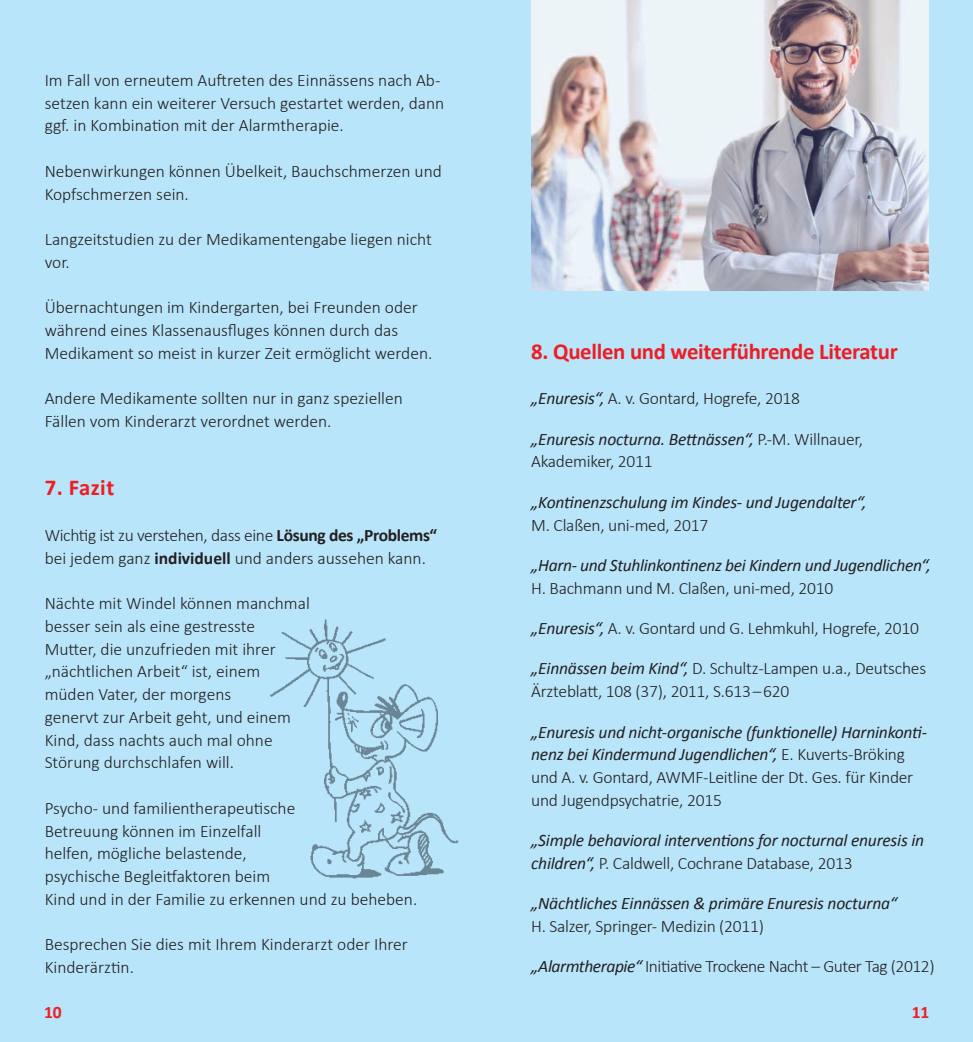
<style>
.page{position:relative;width:973px;height:1042px;background:#fff}
.page>*{position:absolute;margin:0;border:0;box-sizing:border-box;transform-origin:0 0}
.t1{font:700 22.75px "Calibri";letter-spacing:-.015em;color:#ee1d23}
.t2{font:300 17.5px/22.8px "Calibri";color:#231f20}
.t3{font:italic 17.5px/22.8px "Calibri";letter-spacing:-.015em;color:#231f20}
.t4{font:300 17.5px/22.8px "Calibri";letter-spacing:-.02em;color:#231f20}
.t5{font:300 17.5px "Calibri";letter-spacing:-.025em;color:#231f20}
.t6{font:700 17.5px "Calibri";color:#ee1d23}
.s1{font-weight:700}
.s2{font-weight:400;font-style:italic}
.s3{font-weight:300;font-style:normal}
</style>
<div class="page">
<div style="left:0;top:0;width:972px;height:1042px;background:#b9e5fa"></div>
<img style="left:270px;top:619px;width:189px;height:260px">
<img style="left:531px;top:0;width:397px;height:290px">
<p class="t2" style="left:45px;top:68px;width:401px">Im Fall von erneutem Auftreten des Einnässens nach Ab&shy;setzen kann ein weiterer Versuch gestartet werden, dann ggf. in Kombination mit der Alarmtherapie.</p>
<p class="t2" style="left:45px;top:159px;width:398px">Nebenwirkungen können Übelkeit, Bauchschmerzen und<br>Kopfschmerzen sein.</p>
<p class="t2" style="left:45px;top:227px;width:388px">Langzeitstudien zu der Medikamentengabe liegen nicht vor.</p>
<p class="t2" style="left:45px;top:295px;width:389px">Übernachtungen im Kindergarten, bei Freunden oder während eines Klassenausfluges können durch das<br>Medikament so meist in kurzer Zeit ermöglicht werden.</p>
<p class="t2" style="left:45px;top:386px;width:359px">Andere Medikamente sollten nur in ganz speziellen<br>Fällen vom Kinderarzt verordnet werden.</p>
<h1 class="t1" style="left:45px;top:473px;width:71px">7. Fazit</h1>
<p class="t4" style="left:45px;top:523px;width:394px">Wichtig ist zu verstehen, dass eine <span class="s1">Lösung des „Problems“ </span>bei jedem ganz <span class="s1">individuell</span> und anders aussehen kann.</p>
<p class="t2" style="left:45px;top:591px;width:267px">Nächte mit Windel können manchmal besser sein als eine gestresste<br>Mutter, die unzufrieden mit ihrer „nächtlichen Arbeit“ ist, einem müden Vater, der morgens<br>genervt zur Arbeit geht, und einem<br>Kind, dass nachts auch mal ohne<br>Störung durchschlafen will.</p>
<p class="t2" style="left:45px;top:796px;width:374px">Psycho- und familientherapeutische<br>Betreuung können im Einzelfall<br>helfen, mögliche belastende,<br>psychische Begleitfaktoren beim<br>Kind und in der Familie zu erkennen und zu beheben.</p>
<p class="t2" style="left:45px;top:932px;width:364px">Besprechen Sie dies mit Ihrem Kinderarzt oder Ihrer<br>Kinderärztin.</p>
<h1 class="t1" style="left:531px;top:337px;width:368px">8. Quellen und weiterführende Literatur</h1>
<p class="t2" style="left:531px;top:386px;width:270px"><span class="s2">„Enuresis“,</span> A. v. Gontard, Hogrefe, 2018</p>
<p class="t3" style="left:531px;top:427px;width:333px">„Enuresis nocturna. Bettnässen“, <span class="s3">P.-M. Willnauer,<br>Akademiker, 2011</span></p>
<p class="t3" style="left:531px;top:490px;width:337px">„Kontinenzschulung im Kindes- und Jugendalter“,</p>
<p class="t2" style="left:531px;top:512px;width:178px">M. Claßen, uni-med, 2017</p>
<p class="t3" style="left:531px;top:553px;width:401px">„Harn- und Stuhlinkontinenz bei Kindern und Jugendlichen“,</p>
<p class="t2" style="left:531px;top:576px;width:303px">H. Bachmann und M. Claßen, uni-med, 2010</p>
<p class="t2" style="left:531px;top:616px;width:389px"><span class="s2">„Enuresis“,</span> A. v. Gontard und G. Lehmkuhl, Hogrefe, 2010</p>
<p class="t2" style="left:531px;top:656px;width:396px"><span class="s2">„Einnässen beim Kind“,</span> D. Schultz-Lampen u.a., Deutsches<br>Ärzteblatt, 108 (37), 2011, S.613–620</p>
<p class="t2" style="left:531px;top:719px;width:397px"><span class="s2">„Enuresis und nicht-organische (funktionelle) Harninkonti&shy;nenz bei Kindermund Jugendlichen“,</span> E. Kuverts-Bröking und A. v. Gontard, AWMF-Leitline der Dt. Ges. für Kinder und Jugendpsychatrie, 2015</p>
<p class="t3" style="left:531px;top:828px;width:394px">„Simple behavioral interventions for nocturnal enuresis in children“, <span class="s3">P. Caldwell, Cochrane Database, 2013</span></p>
<p class="t3" style="left:531px;top:891px;width:367px">„Nächtliches Einnässen &amp; primäre Enuresis nocturna“</p>
<p class="t2" style="left:531px;top:914px;width:234px">H. Salzer, Springer- Medizin (2011)</p>
<p class="t5" style="left:531px;top:956px;width:405px"><span class="s2">„Alarmtherapie“</span> Initiative Trockene Nacht – Guter Tag (2012)</p>
<p class="t6" style="left:44px;top:1001px;width:19px">10</p>
<p class="t6" style="left:911px;top:1001px;width:19px">11</p>
</div>
